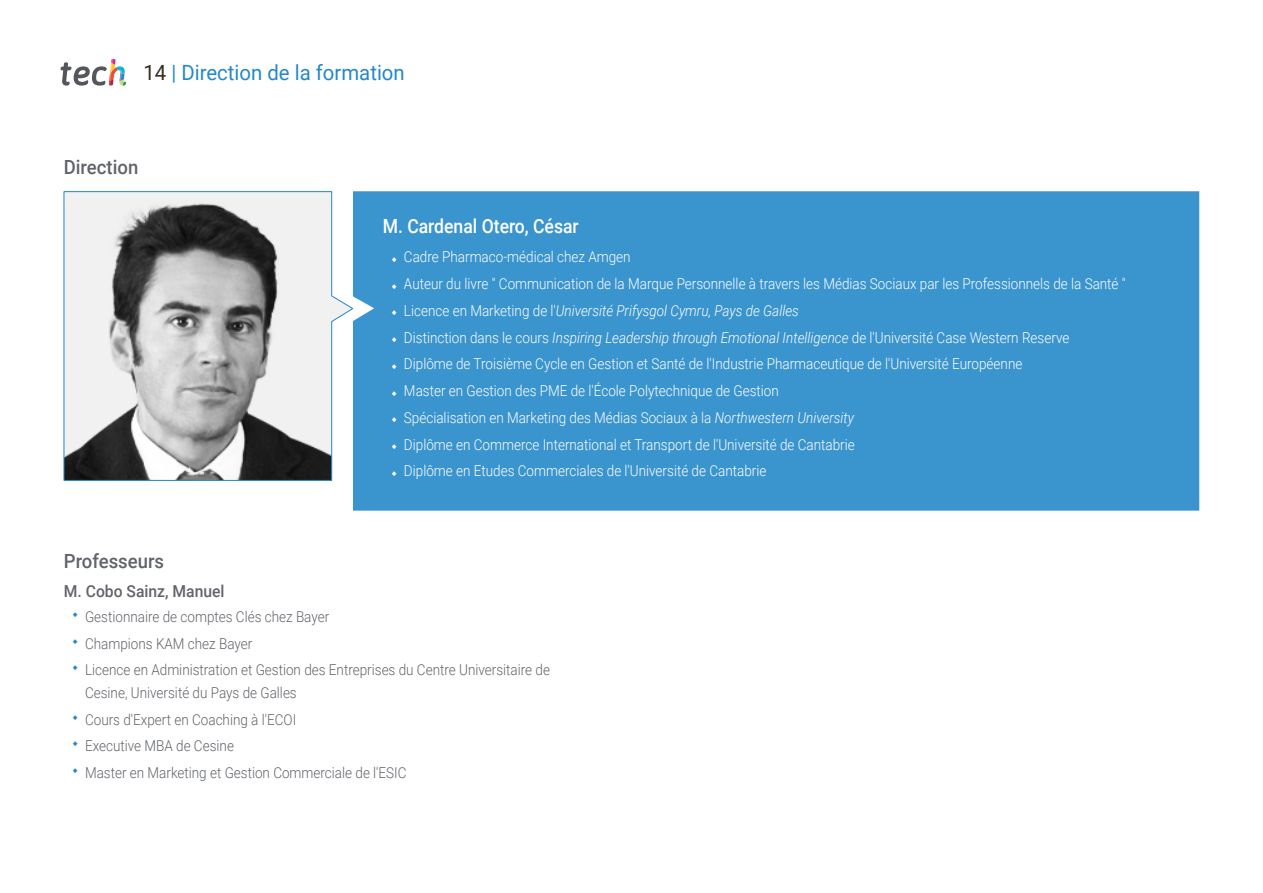
<style>
.page{position:relative;width:1263px;height:893px;background:#fff}
.page>*{position:absolute;margin:0;border:0;box-sizing:border-box;transform-origin:0 0}
.t1{font:21px "Roboto";color:#2488c9}
.t2{font:500 19.5px "Roboto";color:#fff;scale:.9 1}
.t3{font:500 19.5px "Roboto";color:#61646a;scale:.95 1}
.t4{font:500 16.5px "Roboto";color:#61646a;scale:.95 1}
.t5{font:300 15px/26.7px "Roboto";color:#fff;scale:.9 1}
.t6{font:300 15px/26.7px "Roboto";color:#61646a;scale:.9 1}
.s1{color:#312e20}
.s2{font-style:italic}
</style>
<div class="page">
<div style="left:353px;top:191px;width:846px;height:320px;background:#3a94ce"></div>
<svg style="left:61px;top:59px;width:65px;height:27px"></svg>
<svg style="left:64px;top:191px;width:289px;height:290px"></svg>
<svg style="left:392px;top:257px;width:5px;height:5px"></svg>
<svg style="left:392px;top:284px;width:5px;height:5px"></svg>
<svg style="left:392px;top:310px;width:5px;height:5px"></svg>
<svg style="left:392px;top:337px;width:5px;height:5px"></svg>
<svg style="left:392px;top:364px;width:5px;height:5px"></svg>
<svg style="left:392px;top:391px;width:5px;height:5px"></svg>
<svg style="left:392px;top:417px;width:5px;height:5px"></svg>
<svg style="left:392px;top:444px;width:5px;height:5px"></svg>
<svg style="left:392px;top:471px;width:5px;height:5px"></svg>
<h1 class="t1" style="left:144px;top:57px;width:263px"><span class="s1">14</span> | Direction de la formation</h1>
<h2 class="t3" style="left:64px;top:154px;width:80px">Direction</h2>
<h2 class="t2" style="left:383px;top:212px;width:219px">M. Cardenal Otero, César</h2>
<p class="t5" style="left:404px;top:243px;width:803px">Cadre Pharmaco-médical chez Amgen<br>Auteur du livre " Communication de la Marque Personnelle à travers les Médias Sociaux par les Professionnels de la Santé " Licence en Marketing de l'<span class="s2">Université Prifysgol Cymru, Pays de Galles<br></span>Distinction dans le cours <span class="s2">Inspiring Leadership through Emotional Intelligence</span> de l'Université Case Western Reserve<br>Diplôme de Troisième Cycle en Gestion et Santé de l'Industrie Pharmaceutique de l'Université Européenne<br>Master en Gestion des PME de l'École Polytechnique de Gestion<br>Spécialisation en Marketing des Médias Sociaux à la <span class="s2">Northwestern University<br></span>Diplôme en Commerce International et Transport de l'Université de Cantabrie<br>Diplôme en Etudes Commerciales de l'Université de Cantabrie</p>
<h2 class="t3" style="left:64px;top:547px;width:107px">Professeurs</h2>
<p class="t4" style="left:64px;top:580px;width:171px">M. Cobo Sainz, Manuel</p>
<p class="t6" style="left:85px;top:603px;width:518px">Gestionnaire de comptes Clés chez Bayer<br>Champions KAM chez Bayer<br>Licence en Administration et Gestion des Entreprises du Centre Universitaire de</p>
<p class="t6" style="left:85px;top:679px;width:359px">Cesine, Université du Pays de Galles<br>Cours d'Expert en Coaching à l'ECOI<br>Executive MBA de Cesine<br>Master en Marketing et Gestion Commerciale de l'ESIC</p>
</div>
